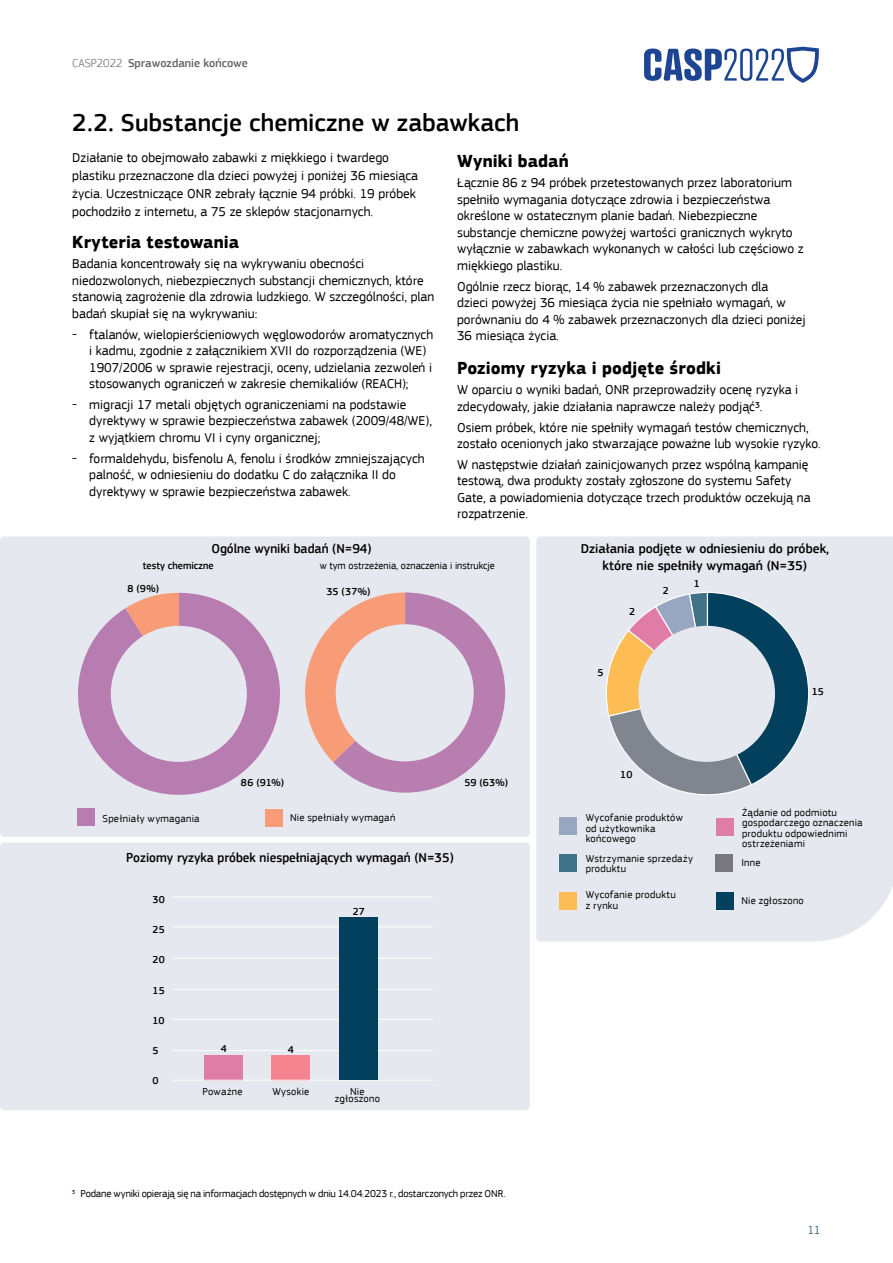
<style>
.page{position:relative;width:893px;height:1263px;background:#fff}
.page>*{position:absolute;margin:0;border:0;box-sizing:border-box;transform-origin:0 0}
.t1{font:500 25.5px "EC Square Sans Pro";letter-spacing:.005em;color:#000}
.t2{font:700 18px "EC Square Sans Pro";letter-spacing:.005em;color:#000}
.t3{font:13.5px/16.5px "EC Square Sans Pro";color:#000}
.t4{font:500 13.5px/16.5px "EC Square Sans Pro";color:#000;text-align:center}
.t5{font:500 12px "EC Square Sans Pro";color:#636466}
.t6{font:300 12px "EC Square Sans Pro";color:#02405d}
.t7{font:10.5px/10.5px "EC Square Sans Pro";letter-spacing:.02em;color:#000}
.t8{font:10.5px "EC Square Sans Pro";letter-spacing:-.02em;color:#000}
.t9{font:500 10.5px "EC Square Sans Pro";letter-spacing:.005em;color:#000}
.t10{font:10.5px "EC Square Sans Pro";color:#000}
.s1{font-weight:300}
</style>
<div class="page">
<div style="left:0;top:536px;width:530px;height:301px;background:#e6e8ef;border-radius:4px"></div>
<div style="left:0;top:842px;width:530px;height:268px;background:#e6e8ef;border-radius:4px"></div>
<div style="left:536px;top:536px;width:357px;height:405px;background:#e6e8ef"></div>
<div style="left:78px;top:808px;width:17px;height:17px;background:#b87db0"></div>
<div style="left:266px;top:810px;width:17px;height:17px;background:#f79c76"></div>
<svg style="left:77px;top:593px;width:203px;height:216px"></svg>
<svg style="left:125px;top:593px;width:54px;height:43px"></svg>
<svg style="left:305px;top:592px;width:200px;height:201px"></svg>
<div style="left:336px;top:624px;width:138px;height:137px;background:#e6e8ef;border-radius:50%"></div>
<svg style="left:602px;top:591px;width:208px;height:204px;background:#959fa5"></svg>
<div style="left:638px;top:626px;width:137px;height:136px;background:#e6e8ef;border-radius:50%"></div>
<div style="left:716px;top:819px;width:17px;height:17px;background:#e07da5"></div>
<div style="left:560px;top:818px;width:17px;height:17px;background:#97a7c1"></div>
<div style="left:560px;top:892px;width:17px;height:17px;background:#fcbc55"></div>
<div style="left:560px;top:855px;width:17px;height:17px;background:#3f7286"></div>
<div style="left:715px;top:855px;width:17px;height:17px;background:#787782"></div>
<div style="left:716px;top:893px;width:17px;height:17px;background:#02405d"></div>
<hr style="left:172px;top:1019px;width:261px;height:1px;background:#fff">
<hr style="left:172px;top:927px;width:261px;height:1px;background:#fff">
<hr style="left:172px;top:989px;width:261px;height:1px;background:#fff">
<hr style="left:172px;top:958px;width:261px;height:1px;background:#fff">
<hr style="left:172px;top:897px;width:261px;height:1px;background:#fff">
<hr style="left:172px;top:1050px;width:261px;height:1px;background:#fff">
<div style="left:271px;top:1055px;width:38px;height:25px;background:#f4848f"></div>
<div style="left:205px;top:1055px;width:38px;height:25px;background:#e07da5"></div>
<hr style="left:172px;top:1080px;width:261px;height:1px;background:#fff">
<div style="left:340px;top:918px;width:38px;height:162px;background:#02405d"></div>
<svg style="left:644px;top:47px;width:175px;height:36px"></svg>
<p class="t5" style="left:72px;top:56px;width:177px"><span class="s1">CASP2022</span> Sprawozdanie końcowe</p>
<h1 class="t1" style="left:72px;top:107px;width:449px">2.2. Substancje chemiczne w zabawkach</h1>
<p class="t3" style="left:72px;top:149px;width:347px;line-height:18px">Działanie to obejmowało zabawki z miękkiego i twardego plastiku przeznaczone dla dzieci powyżej i poniżej 36 miesiąca życia. Uczestniczące ONR zebrały łącznie 94 próbki. 19 próbek pochodziło z internetu, a 75 ze sklepów stacjonarnych.</p>
<h2 class="t2" style="left:72px;top:231px;width:168px">Kryteria testowania</h2>
<p class="t3" style="left:72px;top:256px;width:364px">Badania koncentrowały się na wykrywaniu obecności niedozwolonych, niebezpiecznych substancji chemicznych, które stanowią zagrożenie dla zdrowia ludzkiego. W szczególności, plan badań skupiał się na wykrywaniu:</p>
<p class="t3" style="left:89px;top:326px;width:345px;text-indent:-17px">- ftalanów, wielopierścieniowych węglowodorów aromatycznych i kadmu, zgodnie z załącznikiem XVII do rozporządzenia (WE)<br>1907/2006 w sprawie rejestracji, oceny, udzielania zezwoleń i stosowanych ograniczeń w zakresie chemikaliów (REACH);</p>
<p class="t3" style="left:89px;top:396px;width:344px;text-indent:-17px">- migracji 17 metali objętych ograniczeniami na podstawie dyrektywy w sprawie bezpieczeństwa zabawek (2009/48/WE), z wyjątkiem chromu VI i cyny organicznej;</p>
<p class="t3" style="left:89px;top:450px;width:337px;text-indent:-17px">- formaldehydu, bisfenolu A, fenolu i środków zmniejszających palność, w odniesieniu do dodatku C do załącznika II do dyrektywy w sprawie bezpieczeństwa zabawek.</p>
<h2 class="t2" style="left:457px;top:150px;width:113px">Wyniki badań</h2>
<p class="t3" style="left:457px;top:175px;width:348px">Łącznie 86 z 94 próbek przetestowanych przez laboratorium spełniło wymagania dotyczące zdrowia i bezpieczeństwa określone w ostatecznym planie badań. Niebezpieczne substancje chemiczne powyżej wartości granicznych wykryto wyłącznie w zabawkach wykonanych w całości lub częściowo z miękkiego plastiku.</p>
<p class="t3" style="left:457px;top:278px;width:350px">Ogólnie rzecz biorąc, 14 % zabawek przeznaczonych dla<br>dzieci powyżej 36 miesiąca życia nie spełniało wymagań, w porównaniu do 4 % zabawek przeznaczonych dla dzieci poniżej 36 miesiąca życia.</p>
<h2 class="t2" style="left:457px;top:357px;width:265px">Poziomy ryzyka i podjęte środki</h2>
<p class="t3" style="left:457px;top:382px;width:343px">W oparciu o wyniki badań, ONR przeprowadziły ocenę ryzyka i zdecydowały, jakie działania naprawcze należy podjąć3.</p>
<p class="t3" style="left:457px;top:419px;width:365px">Osiem próbek, które nie spełniły wymagań testów chemicznych, zostało ocenionych jako stwarzające poważne lub wysokie ryzyko.</p>
<p class="t3" style="left:457px;top:456px;width:355px">W następstwie działań zainicjowanych przez wspólną kampanię testową, dwa produkty zostały zgłoszone do systemu Safety Gate, a powiadomienia dotyczące trzech produktów oczekują na rozpatrzenie.</p>
<p class="t4" style="left:211px;top:540px;width:162px">Ogólne wyniki badań (N=94)</p>
<p class="t9" style="left:143px;top:559px;width:72px">testy chemiczne</p>
<p class="t10" style="left:320px;top:559px;width:177px">w tym ostrzeżenia, oznaczenia i instrukcje</p>
<p class="t4" style="left:581px;top:541px;width:250px">Działania podjęte w odniesieniu do próbek, które nie spełniły wymagań (N=35)</p>
<p class="t9" style="left:128px;top:582px;width:33px">8 (9%)</p>
<p class="t9" style="left:326px;top:586px;width:45px">35 (37%)</p>
<p class="t9" style="left:663px;top:584px;width:8px">2</p>
<p class="t9" style="left:694px;top:578px;width:8px">1</p>
<p class="t9" style="left:629px;top:605px;width:8px">2</p>
<p class="t9" style="left:598px;top:667px;width:8px">5</p>
<p class="t9" style="left:812px;top:685px;width:14px">15</p>
<p class="t9" style="left:241px;top:776px;width:45px">86 (91%)</p>
<p class="t9" style="left:464px;top:776px;width:45px">59 (63%)</p>
<p class="t9" style="left:620px;top:768px;width:14px">10</p>
<p class="t7" style="left:103px;top:813px;width:99px">Spełniały wymagania</p>
<p class="t7" style="left:290px;top:813px;width:107px">Nie spełniały wymagań</p>
<p class="t7" style="left:586px;top:812px;width:99px">Wycofanie produktów od użytkownika końcowego</p>
<p class="t7" style="left:742px;top:807px;width:122px">Żądanie od podmiotu gospodarczego oznaczenia produktu odpowiednimi ostrzeżeniami</p>
<p class="t4" style="left:126px;top:849px;width:329px">Poziomy ryzyka próbek niespełniających wymagań (N=35)</p>
<p class="t7" style="left:586px;top:853px;width:109px">Wstrzymanie sprzedaży produktu</p>
<p class="t7" style="left:741px;top:857px;width:21px">Inne</p>
<p class="t7" style="left:586px;top:890px;width:91px">Wycofanie produktu z rynku</p>
<p class="t9" style="left:152px;top:893px;width:14px">30</p>
<p class="t7" style="left:741px;top:895px;width:64px">Nie zgłoszono</p>
<p class="t9" style="left:152px;top:923px;width:14px">25</p>
<p class="t9" style="left:152px;top:954px;width:14px">20</p>
<p class="t9" style="left:152px;top:984px;width:14px">15</p>
<p class="t9" style="left:152px;top:1014px;width:14px">10</p>
<p class="t9" style="left:152px;top:1044px;width:8px">5</p>
<p class="t9" style="left:152px;top:1075px;width:8px">0</p>
<p class="t9" style="left:353px;top:905px;width:14px">27</p>
<p class="t9" style="left:221px;top:1043px;width:8px">4</p>
<p class="t9" style="left:288px;top:1043px;width:8px">4</p>
<p class="t7" style="left:272px;top:1086px;width:38px">Wysokie</p>
<p class="t7" style="left:202px;top:1086px;width:42px">Poważne</p>
<p class="t7" style="left:335px;top:1088px;width:47px;line-height:7.5px;text-align:center">Nie zgłoszono</p>
<p class="t8" style="left:72px;top:1187px;width:435px"><sup>3</sup> Podane wyniki opierają się na informacjach dostępnych w dniu 14.04.2023 r., dostarczonych przez ONR.</p>
<p class="t6" style="left:808px;top:1223px;width:14px">11</p>
</div>
